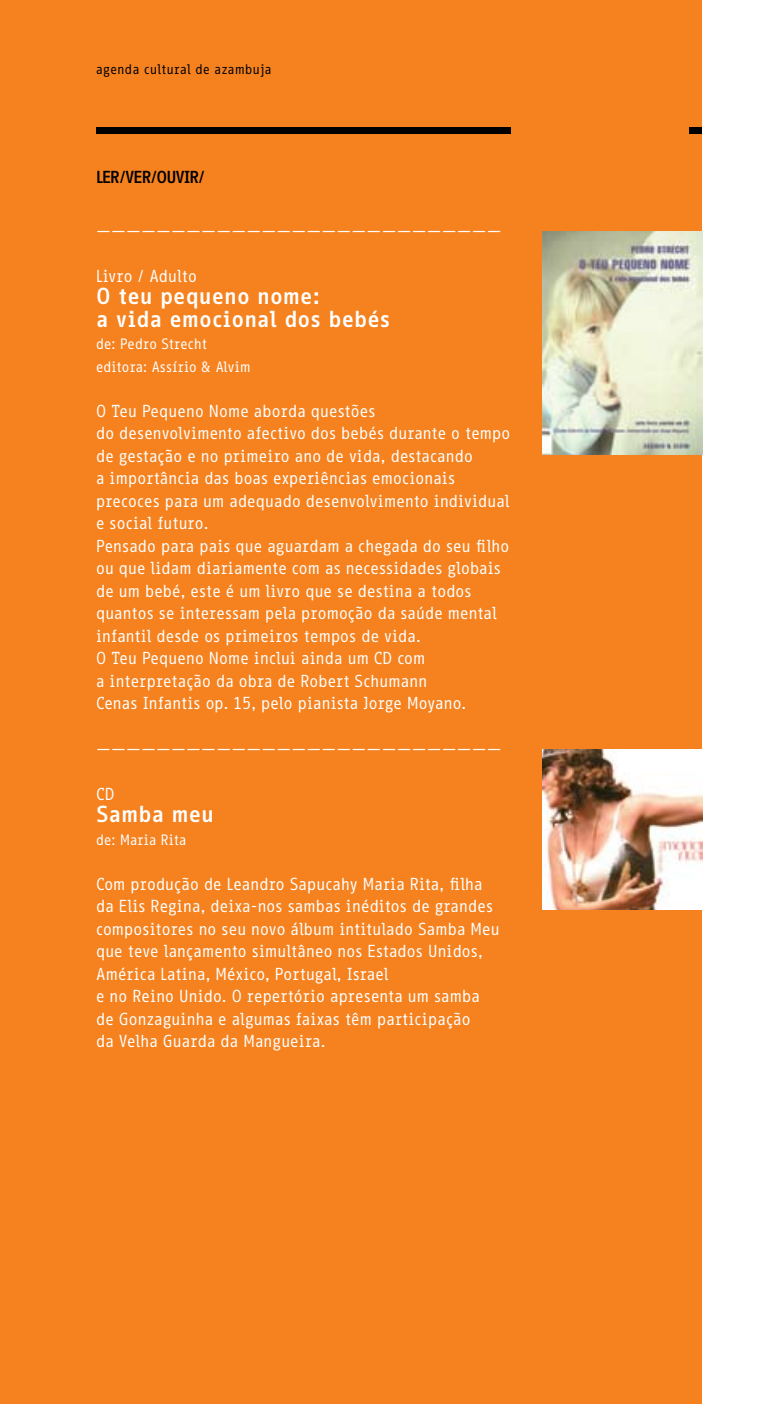
<style>
.page{position:relative;width:766px;height:1404px;background:#fff}
.page>*{position:absolute;margin:0;border:0;box-sizing:border-box;transform-origin:0 0}
.t1{font:700 22.5px/22.5px "Info Office";letter-spacing:-.03em;color:#fff}
.t2{font:16.88px/22.5px "Info Office";letter-spacing:-.03em;color:#fff}
.t3{font:700 16.88px "Info Office";letter-spacing:-.1em;color:#000}
.t4{font:14.62px/22.5px "Info Office";letter-spacing:-.03em;color:#fff}
.t5{font:13.5px "Info Office";letter-spacing:-.01em;color:#000}
</style>
<div class="page">
<div style="left:0;top:0;width:702px;height:1403px;background:#f5821f"></div>
<div style="left:96px;top:128px;width:414px;height:6px;background:#000"></div>
<div style="left:689px;top:128px;width:13px;height:6px;background:#000"></div>
<img style="left:542px;top:231px;width:160px;height:223px">
<img style="left:542px;top:749px;width:160px;height:160px">
<p class="t5" style="left:96px;top:62px;width:178px">agenda cultural de azambuja</p>
<p class="t3" style="left:96px;top:167px;width:111px">LER/VER/OUVIR/</p>
<p class="t2" style="left:96px;top:219px;width:408px">———————————————————————————</p>
<p class="t2" style="left:96px;top:264px;width:103px">Livro / Adulto</p>
<h1 class="t1" style="left:96px;top:284px;width:296px">O teu pequeno nome:<br>a vida emocional dos bebés</h1>
<p class="t4" style="left:96px;top:333px;width:157px">de: Pedro Strecht editora: Assírio &amp; Alvim</p>
<p class="t2" style="left:96px;top:399px;width:416px">O Teu Pequeno Nome aborda questões<br>do desenvolvimento afectivo dos bebés durante o tempo de gestação e no primeiro ano de vida, destacando<br>a importância das boas experiências emocionais precoces para um adequado desenvolvimento individual e social futuro.<br>Pensado para pais que aguardam a chegada do seu filho ou que lidam diariamente com as necessidades globais de um bebé, este é um livro que se destina a todos quantos se interessam pela promoção da saúde mental infantil desde os primeiros tempos de vida.<br>O Teu Pequeno Nome inclui ainda um CD com<br>a interpretação da obra de Robert Schumann<br>Cenas Infantis op. 15, pelo pianista Jorge Moyano.</p>
<p class="t2" style="left:96px;top:737px;width:408px">———————————————————————————</p>
<p class="t2" style="left:96px;top:782px;width:21px">CD</p>
<h1 class="t1" style="left:96px;top:802px;width:120px">Samba meu</h1>
<p class="t4" style="left:96px;top:828px;width:92px">de: Maria Rita</p>
<p class="t2" style="left:96px;top:872px;width:405px">Com produção de Leandro Sapucahy Maria Rita, filha da Elis Regina, deixa-nos sambas inéditos de grandes compositores no seu novo álbum intitulado Samba Meu que teve lançamento simultâneo nos Estados Unidos, América Latina, México, Portugal, Israel<br>e no Reino Unido. O repertório apresenta um samba de Gonzaguinha e algumas faixas têm participação<br>da Velha Guarda da Mangueira.</p>
</div>
